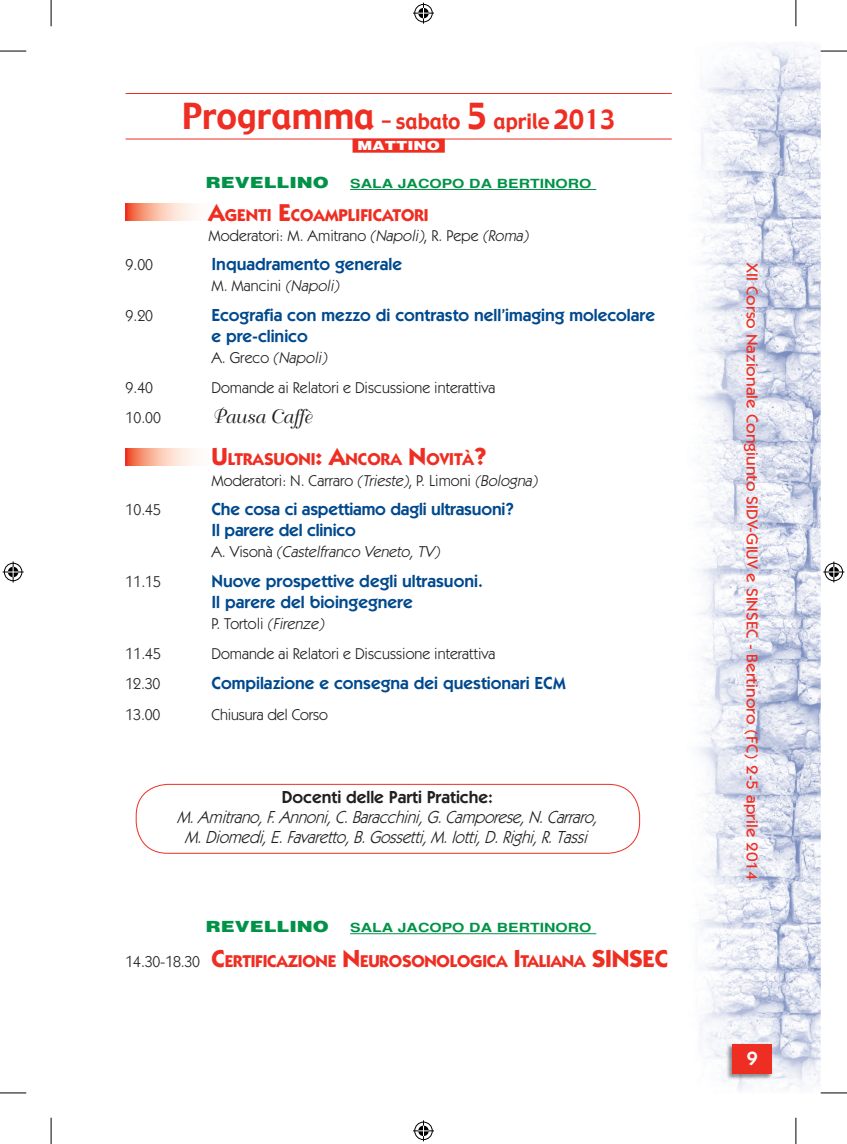
<style>
.page{position:relative;width:847px;height:1144px;background:#fff}
.page>*{position:absolute;margin:0;border:0;box-sizing:border-box;transform-origin:0 0}
.t1{font:21px "Gadget";color:#ee2e22;scale:.95 1}
.t2{font:19.25px "Bellevue";color:#231f20}
.t3{font:600 19.25px "Itc Kabel";color:#fff}
.t4{font:600 17.5px/21px "Itc Kabel";color:#01498e}
.t5{font:italic 17.5px/20.1px "Itc Kabel";color:#231f20;text-align:center;scale:.95 1}
.t6{font:600 17.5px "Itc Kabel";color:#231f20}
.t7{font:700 17.15px "Itc Kabel";letter-spacing:-.015em;color:#ee2e22}
.t8{font:15.75px "Itc Kabel";color:#231f20}
.t9{font:500 15.75px "Itc Kabel";color:#ee2e22;scale:1.1 1}
.t10{font:italic 15.75px "Itc Kabel";color:#231f20}
.t11{font:900 15.4px "Helvetica";color:#009247;scale:1.25 1}
.t12{font:700 12.6px "Helvetica";color:#009247;scale:1.25 1}
.t13{font:900 12.6px "Helvetica";color:#fff;scale:1.25 1}
.s1{font-size:35px}
.s2{font-size:26.25px}
.s3{font-size:24.5px}
.s4{font-style:italic}
.s5{font-style:normal}
.s6{font-weight:400;font-size:15.75px;color:#231f20}
</style>
<div class="page">
<img style="left:698px;top:43px;width:122px;height:1048px">
<img style="left:726px;top:1043px;width:47px;height:37px">
<div style="left:732px;top:1044px;width:39px;height:30px;background:#ee2e22"></div>
<hr style="left:125px;top:93px;width:546px;height:1px;background:#ee2e22">
<hr style="left:125px;top:139px;width:546px;height:1px;background:#ee2e22">
<div style="left:352px;top:139px;width:92px;height:14px;background:#ee2e22"></div>
<hr style="left:350px;top:189px;width:246px;height:1px;background:#009247">
<hr style="left:350px;top:933px;width:246px;height:1px;background:#009247">
<svg style="left:125px;top:203px;width:70px;height:18px"></svg>
<svg style="left:125px;top:448px;width:70px;height:18px"></svg>
<div style="left:136px;top:784px;width:503px;height:69px;border:1px solid #ee2e22;border-radius:31px"></div>
<svg style="left:0;top:51px;width:26px;height:1px"></svg>
<svg style="left:820px;top:51px;width:26px;height:1px"></svg>
<svg style="left:0;top:1092px;width:26px;height:1px"></svg>
<svg style="left:820px;top:1092px;width:26px;height:1px"></svg>
<svg style="left:51px;top:0;width:1px;height:26px"></svg>
<svg style="left:51px;top:1118px;width:1px;height:26px"></svg>
<svg style="left:795px;top:0;width:1px;height:26px"></svg>
<svg style="left:795px;top:1118px;width:1px;height:26px"></svg>
<svg style="left:413px;top:3px;width:21px;height:21px"></svg>
<svg style="left:413px;top:1120px;width:21px;height:21px"></svg>
<svg style="left:3px;top:561px;width:21px;height:21px"></svg>
<svg style="left:823px;top:561px;width:21px;height:21px"></svg>
<h1 class="t1" style="left:182px;top:107px;width:457px"><span class="s1">Programma</span> - sabato <span class="s1">5</span> aprile <span class="s2">2013</span></h1>
<p class="t13" style="left:357px;top:137px;width:67px">MATTINO</p>
<p class="t11" style="left:206px;top:173px;width:100px">REVELLINO</p>
<p class="t12" style="left:350px;top:176px;width:194px">SALA JACOPO DA BERTINORO</p>
<p class="t7" style="left:208px;top:204px;width:221px"><span class="s3">A</span>GENTI <span class="s3">E</span>COAMPLIFICATORI</p>
<p class="t8" style="left:208px;top:226px;width:324px">Moderatori: M. Amitrano <span class="s4">(Napoli)</span>, R. Pepe <span class="s4">(Roma)</span></p>
<p class="t8" style="left:125px;top:256px;width:29px">9.00</p>
<p class="t4" style="left:211px;top:254px;width:192px">Inquadramento generale</p>
<p class="t8" style="left:211px;top:277px;width:132px">M. Mancini <span class="s4">(Napoli)</span></p>
<p class="t8" style="left:125px;top:307px;width:29px">9.20</p>
<p class="t4" style="left:211px;top:305px;width:445px">Ecografia con mezzo di contrasto nell’imaging molecolare e pre-clinico</p>
<p class="t10" style="left:211px;top:349px;width:120px"><span class="s5">A . G re c o</span> (Napoli)</p>
<p class="t8" style="left:125px;top:378px;width:29px">9.40</p>
<p class="t8" style="left:211px;top:378px;width:285px">Domande ai Relatori e Discussione interattiva</p>
<p class="t8" style="left:125px;top:408px;width:37px">10.00</p>
<p class="t2" style="left:211px;top:406px;width:101px">Pausa Caffè</p>
<p class="t7" style="left:211px;top:448px;width:276px"><span class="s3">U</span>LTRASUONI<span class="s3">: A</span>NCORA <span class="s3">N</span>OVITÀ<span class="s3">?</span></p>
<p class="t8" style="left:211px;top:471px;width:330px">Moderatori: N. Carraro <span class="s4">(Trieste)</span>, P. Limoni <span class="s4">(Bologna)</span></p>
<p class="t8" style="left:125px;top:501px;width:37px">10.45</p>
<p class="t4" style="left:211px;top:499px;width:304px">Che cosa ci aspettiamo dagli ultrasuoni?<br>Il parere del clinico</p>
<p class="t10" style="left:211px;top:543px;width:233px"><span class="s5">A . V i s o n à</span> (Castelfranco Veneto,TV)</p>
<p class="t8" style="left:125px;top:573px;width:37px">11.15</p>
<p class="t4" style="left:211px;top:571px;width:273px">Nuove prospettive degli ultrasuoni.<br>Il parere del bioingegnere</p>
<p class="t8" style="left:211px;top:615px;width:117px">P. To rt o l i <span class="s4">(Firenze)</span></p>
<p class="t8" style="left:125px;top:644px;width:37px">11.45</p>
<p class="t8" style="left:211px;top:644px;width:285px">Domande ai Relatori e Discussione interattiva</p>
<p class="t8" style="left:125px;top:674px;width:36px">12.30</p>
<p class="t4" style="left:211px;top:672px;width:355px">Compilazione e consegna dei questionari ECM</p>
<p class="t8" style="left:125px;top:706px;width:36px">13.00</p>
<p class="t8" style="left:211px;top:706px;width:118px">Chiusura del Corso</p>
<p class="t6" style="left:282px;top:786px;width:212px">Docenti delle Parti Pratiche:</p>
<p class="t5" style="left:177px;top:807px;width:449px">M.Amitrano,F.Annoni,C.Baracchini,G.Camporese,N.Carraro,<br>M. Diomedi, E. Favaretto, B. Gossetti, M. Iotti, D. Righi, R. Tassi</p>
<p class="t11" style="left:206px;top:917px;width:100px">REVELLINO</p>
<p class="t12" style="left:350px;top:920px;width:194px">SALA JACOPO DA BERTINORO</p>
<p class="t7" style="left:125px;top:951px;width:544px"><span class="s6">14.30-18.30</span> <span class="s3">C</span>ERTIFICAZIONE <span class="s3">N</span>EUROSONOLOGICA <span class="s3">I</span>TALIANA <span class="s3">SINSEC</span></p>
<p class="t9" style="left:761px;top:263px;width:562px;rotate:90deg">XII Corso Nazionale Congiunto SIDV-GIUV e SINSEC - Bertinoro (FC) 2-5 aprile 2014</p>
<p class="t3" style="left:746px;top:1047px;width:12px">9</p>
</div>
